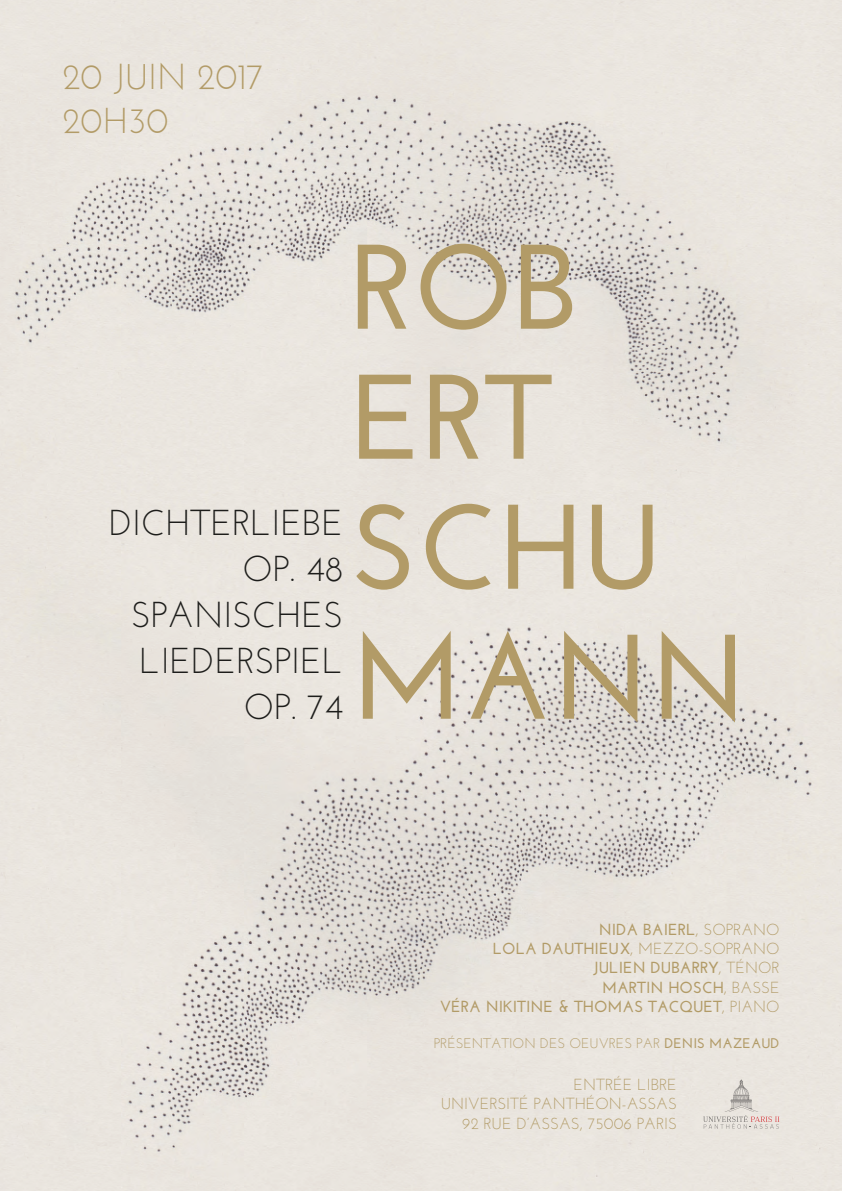
<style>
.page{position:relative;width:842px;height:1191px;background:#fff}
.page>*{position:absolute;margin:0;border:0;box-sizing:border-box;transform-origin:0 0}
.t1{font:700 120px "Josefin Sans";color:#b29b67}
.t2{font:36px "Josefin Sans";color:#1d1d1b}
.t3{font:36px "Josefin Sans";color:#b29b67}
.t4{font:700 16px "Josefin Sans";color:#b29b67}
.t5{font:16px "Josefin Sans";color:#b29b67}
.t6{font:14px "Josefin Sans";color:#b29b67}
.s1{font-weight:400}
.s2{font-weight:700}
</style>
<div class="page">
<img style="left:0;top:0;width:842px;height:1191px">
<div style="left:697px;top:1073px;width:88px;height:61px;background:#eae5df"></div>
<svg style="left:703px;top:1079px;width:76px;height:49px"></svg>
<p class="t3" style="left:62px;top:55px;width:203px">20 JUIN 2017</p>
<p class="t3" style="left:62px;top:98px;width:108px">20H30</p>
<p class="t1" style="left:351px;top:217px;width:229px">ROB</p>
<p class="t1" style="left:351px;top:347px;width:202px">ERT</p>
<p class="t2" style="left:109px;top:500px;width:236px">DICHTERLIEBE</p>
<p class="t2" style="left:242px;top:546px;width:102px">OP. 48</p>
<p class="t2" style="left:131px;top:592px;width:214px">SPANISCHES</p>
<p class="t2" style="left:139px;top:638px;width:205px">LIEDERSPIEL</p>
<p class="t2" style="left:244px;top:684px;width:101px">OP. 74</p>
<p class="t1" style="left:351px;top:477px;width:312px">SCHU</p>
<p class="t1" style="left:351px;top:607px;width:398px">MANN</p>
<p class="t4" style="left:599px;top:920px;width:182px">NIDA BAIERL<span class="s1">, SOPRANO</span></p>
<p class="t5" style="left:493px;top:939px;width:288px"><span class="s2">LOLA DAUTHIEUX</span>, MEZZO-SOPRANO</p>
<p class="t4" style="left:593px;top:958px;width:188px">JULIEN DUBARRY<span class="s1">, TÉNOR</span></p>
<p class="t4" style="left:602px;top:977px;width:179px">MARTIN HOSCH<span class="s1">, BASSE</span></p>
<p class="t4" style="left:440px;top:997px;width:341px">VÉRA NIKITINE &amp; THOMAS TACQUET<span class="s1">, PIANO</span></p>
<p class="t6" style="left:434px;top:1034px;width:347px">PRÉSENTATION DES OEUVRES PAR <span class="s2">DENIS MAZEAUD</span></p>
<p class="t5" style="left:574px;top:1074px;width:105px">ENTRÉE LIBRE</p>
<p class="t5" style="left:441px;top:1094px;width:238px">UNIVERSITÉ PANTHÉON-ASSAS</p>
<p class="t5" style="left:462px;top:1113px;width:216px">92 RUE D’ASSAS, 75006 PARIS</p>
</div>
